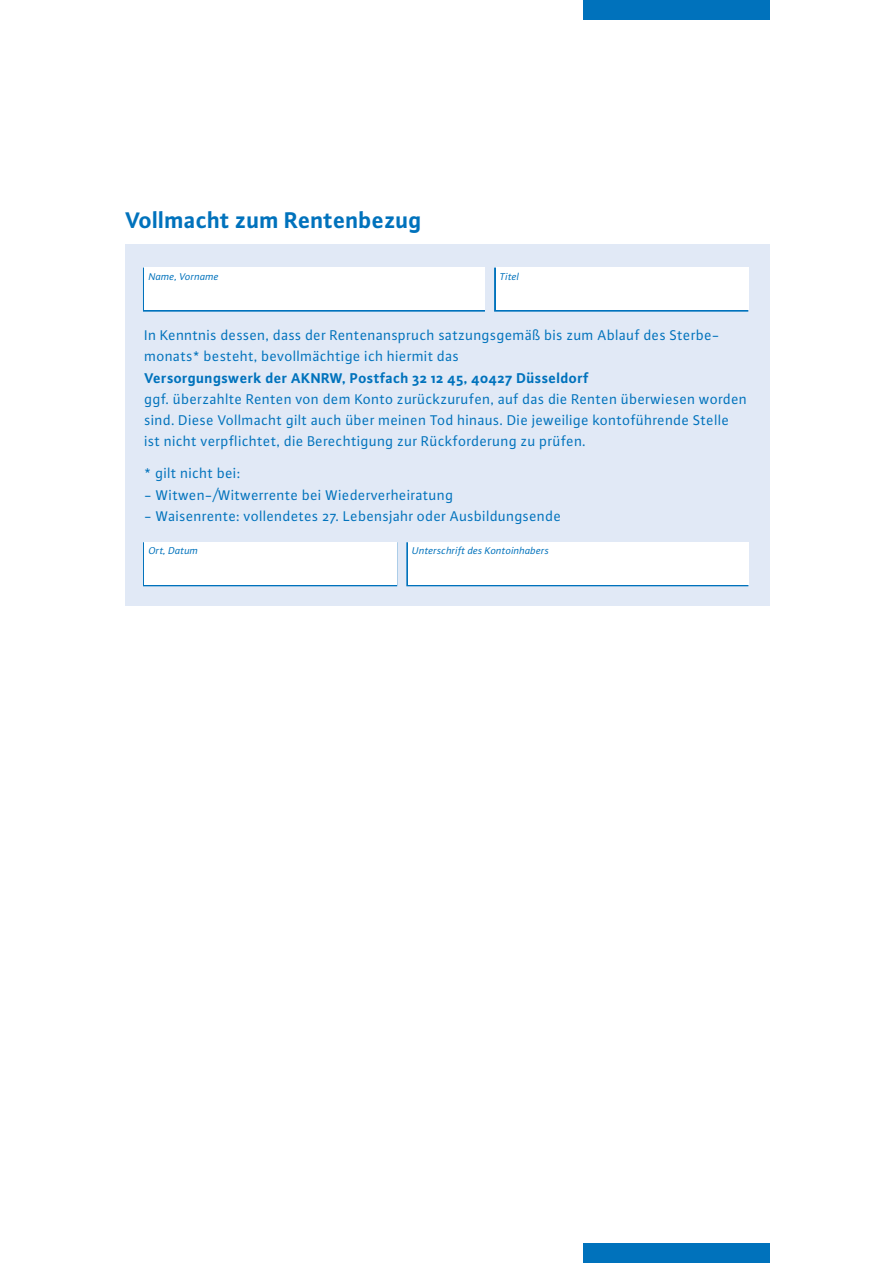
<style>
.page{position:relative;width:893px;height:1263px;background:#fff}
.page>*{position:absolute;margin:0;border:0;box-sizing:border-box;transform-origin:0 0}
.t1{font:700 24px "Plus Sans";letter-spacing:.005em;color:#0072bc}
.t2{font:15px/21.3px "Plus Sans Normal";letter-spacing:.02em;color:#0072bc}
.t3{font:700 15px "Plus Sans";letter-spacing:.02em;color:#0072bc}
.t4{font:italic 10.5px "Plus Sans Normal";letter-spacing:.005em;color:#0072bc}
</style>
<div class="page">
<div style="left:125px;top:244px;width:645px;height:362px;background:#e1e9f6"></div>
<div style="left:583px;top:1244px;width:187px;height:19px;background:#0072bc"></div>
<div style="left:583px;top:0;width:187px;height:19px;background:#0072bc"></div>
<div style="left:143px;top:542px;width:254px;height:44px;border:2px solid #0072bc"></div>
<div style="left:406px;top:542px;width:342px;height:44px;border:2px solid #0072bc"></div>
<div style="left:145px;top:542px;width:252px;height:43px;background:#fff"></div>
<div style="left:408px;top:542px;width:340px;height:43px;background:#fff"></div>
<div style="left:143px;top:268px;width:342px;height:44px;border:2px solid #0072bc"></div>
<div style="left:494px;top:268px;width:254px;height:44px;border:2px solid #0072bc"></div>
<div style="left:145px;top:267px;width:340px;height:43px;background:#fff"></div>
<div style="left:496px;top:267px;width:252px;height:43px;background:#fff"></div>
<h1 class="t1" style="left:125px;top:205px;width:298px">Vollmacht zum Rentenbezug</h1>
<p class="t4" style="left:149px;top:271px;width:72px">Name, Vorname</p>
<p class="t4" style="left:500px;top:269px;width:21px">Titel</p>
<p class="t2" style="left:145px;top:324px;width:577px">In Kenntnis dessen, dass der Rentenanspruch satzungsgemäß bis zum Ablauf des Sterbe&shy;monats* besteht, bevollmächtige ich hiermit das</p>
<p class="t3" style="left:145px;top:368px;width:446px">Versorgungswerk der AKNRW, Postfach 32 12 45, 40427 Düsseldorf</p>
<p class="t2" style="left:145px;top:388px;width:604px">ggf. überzahlte Renten von dem Konto zurückzurufen, auf das die Renten überwiesen worden sind. Diese Vollmacht gilt auch über meinen Tod hinaus. Die jeweilige kontoführende Stelle ist nicht verpflichtet, die Berechtigung zur Rückforderung zu prüfen.</p>
<p class="t2" style="left:145px;top:462px;width:97px">* gilt nicht bei:</p>
<p class="t2" style="left:145px;top:484px;width:310px">- Witwen-/Witwerrente bei Wiederverheiratung</p>
<p class="t2" style="left:145px;top:505px;width:418px">- Waisenrente: vollendetes 27. Lebensjahr oder Ausbildungsende</p>
<p class="t4" style="left:412px;top:544px;width:139px">Unterschrift des Kontoinhabers</p>
<p class="t4" style="left:149px;top:545px;width:51px">Ort, Datum</p>
<p class="t4" style="left:412px;top:545px;width:55px">Unterschrift</p>
</div>
